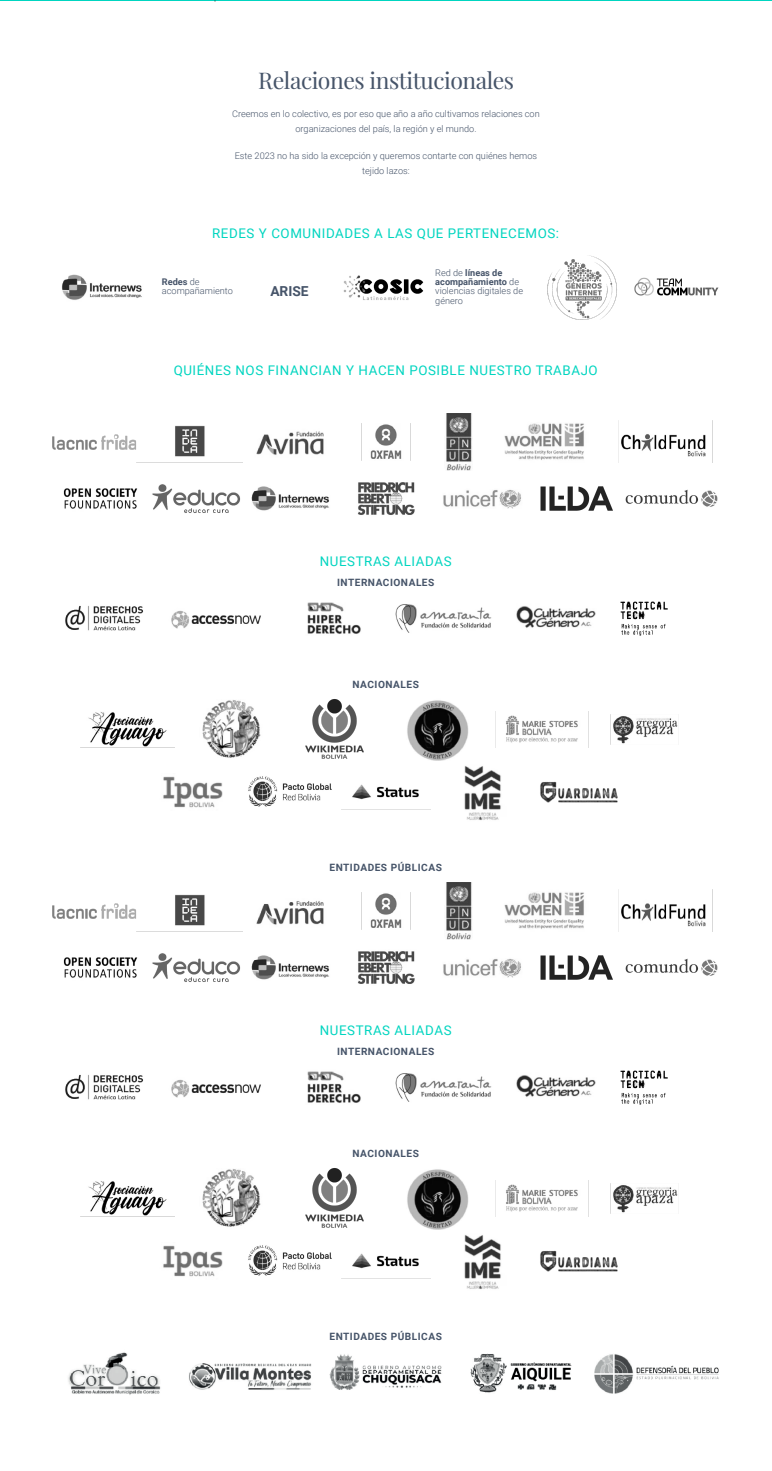
<style>
.page{position:relative;width:772px;height:1471px;background:#fff}
.page>*{position:absolute;margin:0;border:0;box-sizing:border-box;transform-origin:0 0}
.t1{font:22.93px "Playfair Display";letter-spacing:-.02em;color:#465469}
.t2{font:700 13.74px "Roboto";color:#465469}
.t3{font:13.3px "Roboto";letter-spacing:.045em;color:#00d5c0}
.t4{font:700 10.06px "Roboto";letter-spacing:.05em;color:#465469}
.t5{font:300 9.19px/9.2px "Roboto";color:#465469;text-align:center}
.s1{font-weight:700}
</style>
<div class="page">
<hr style="left:0;top:0;width:771px;height:1px;background:#00d5c0">
<img style="left:62px;top:274px;width:80px;height:26px">
<img style="left:343px;top:275px;width:81px;height:25px">
<img style="left:547px;top:255px;width:70px;height:65px">
<img style="left:634px;top:277px;width:84px;height:19px">
<img style="left:53px;top:435px;width:83px;height:14px">
<img style="left:136px;top:425px;width:188px;height:38px">
<img style="left:361px;top:423px;width:50px;height:37px">
<img style="left:446px;top:413px;width:26px;height:57px">
<img style="left:504px;top:423px;width:80px;height:37px">
<img style="left:618px;top:420px;width:95px;height:43px">
<img style="left:63px;top:482px;width:458px;height:33px">
<img style="left:540px;top:486px;width:73px;height:25px">
<img style="left:625px;top:489px;width:93px;height:18px">
<img style="left:65px;top:606px;width:78px;height:25px">
<img style="left:171px;top:610px;width:90px;height:19px">
<img style="left:307px;top:602px;width:54px;height:32px">
<img style="left:395px;top:604px;width:97px;height:29px">
<img style="left:516px;top:606px;width:80px;height:22px">
<img style="left:620px;top:601px;width:48px;height:35px">
<img style="left:88px;top:712px;width:79px;height:35px">
<img style="left:202px;top:700px;width:59px;height:58px">
<img style="left:305px;top:699px;width:58px;height:60px">
<img style="left:407px;top:700px;width:62px;height:60px">
<img style="left:495px;top:711px;width:83px;height:36px">
<img style="left:610px;top:714px;width:68px;height:31px">
<img style="left:163px;top:776px;width:60px;height:32px">
<img style="left:248px;top:776px;width:84px;height:31px">
<img style="left:352px;top:784px;width:67px;height:16px">
<img style="left:464px;top:766px;width:37px;height:54px">
<img style="left:540px;top:781px;width:78px;height:22px">
<img style="left:53px;top:904px;width:83px;height:14px">
<img style="left:136px;top:894px;width:188px;height:38px">
<img style="left:361px;top:892px;width:50px;height:37px">
<img style="left:446px;top:882px;width:26px;height:57px">
<img style="left:504px;top:892px;width:80px;height:37px">
<img style="left:618px;top:889px;width:95px;height:43px">
<img style="left:63px;top:951px;width:458px;height:33px">
<img style="left:540px;top:955px;width:73px;height:25px">
<img style="left:625px;top:958px;width:93px;height:18px">
<img style="left:65px;top:1075px;width:78px;height:25px">
<img style="left:171px;top:1079px;width:90px;height:19px">
<img style="left:307px;top:1071px;width:54px;height:32px">
<img style="left:395px;top:1073px;width:97px;height:29px">
<img style="left:516px;top:1075px;width:80px;height:22px">
<img style="left:620px;top:1070px;width:48px;height:35px">
<img style="left:88px;top:1181px;width:79px;height:35px">
<img style="left:202px;top:1169px;width:59px;height:58px">
<img style="left:305px;top:1168px;width:58px;height:60px">
<img style="left:407px;top:1169px;width:62px;height:60px">
<img style="left:495px;top:1180px;width:83px;height:36px">
<img style="left:610px;top:1183px;width:68px;height:31px">
<img style="left:163px;top:1245px;width:60px;height:32px">
<img style="left:248px;top:1245px;width:84px;height:31px">
<img style="left:352px;top:1253px;width:67px;height:16px">
<img style="left:464px;top:1235px;width:37px;height:54px">
<img style="left:540px;top:1250px;width:78px;height:22px">
<img style="left:68px;top:1352px;width:93px;height:43px">
<img style="left:189px;top:1363px;width:123px;height:27px">
<img style="left:329px;top:1354px;width:113px;height:36px">
<img style="left:470px;top:1353px;width:102px;height:40px">
<img style="left:594px;top:1354px;width:124px;height:40px">
<h1 class="t1" style="left:258px;top:67px;width:257px">Relaciones institucionales</h1>
<p class="t5" style="left:232px;top:106px;width:309px;line-height:14.9px">Creemos en lo colectivo, es por eso que año a año cultivamos relaciones con organizaciones del país, la región y el mundo.</p>
<p class="t5" style="left:234px;top:147px;width:304px;line-height:15.5px">Este 2023 no ha sido la excepción y queremos contarte con quiénes hemos tejido lazos:</p>
<h3 class="t3" style="left:212px;top:224px;width:348px">REDES Y COMUNIDADES A LAS QUE PERTENECEMOS:</h3>
<p class="t5" style="left:162px;top:277px;width:72px;text-align:left"><span class="s1">Redes</span> de acompañamiento</p>
<h2 class="t2" style="left:270px;top:282px;width:40px">ARISE</h2>
<p class="t5" style="left:435px;top:268px;width:89px;text-align:left">Red de <span class="s1">líneas de acompañamiento</span> de violencias digitales de género</p>
<h3 class="t3" style="left:173px;top:361px;width:425px">QUIÉNES NOS FINANCIAN Y HACEN POSIBLE NUESTRO TRABAJO</h3>
<h3 class="t3" style="left:319px;top:552px;width:133px">NUESTRAS ALIADAS</h3>
<p class="t4" style="left:337px;top:576px;width:99px">INTERNACIONALES</p>
<p class="t4" style="left:352px;top:678px;width:68px">NACIONALES</p>
<p class="t4" style="left:329px;top:861px;width:114px">ENTIDADES PÚBLICAS</p>
<h3 class="t3" style="left:319px;top:1021px;width:133px">NUESTRAS ALIADAS</h3>
<p class="t4" style="left:337px;top:1045px;width:99px">INTERNACIONALES</p>
<p class="t4" style="left:352px;top:1147px;width:68px">NACIONALES</p>
<p class="t4" style="left:329px;top:1330px;width:114px">ENTIDADES PÚBLICAS</p>
</div>
